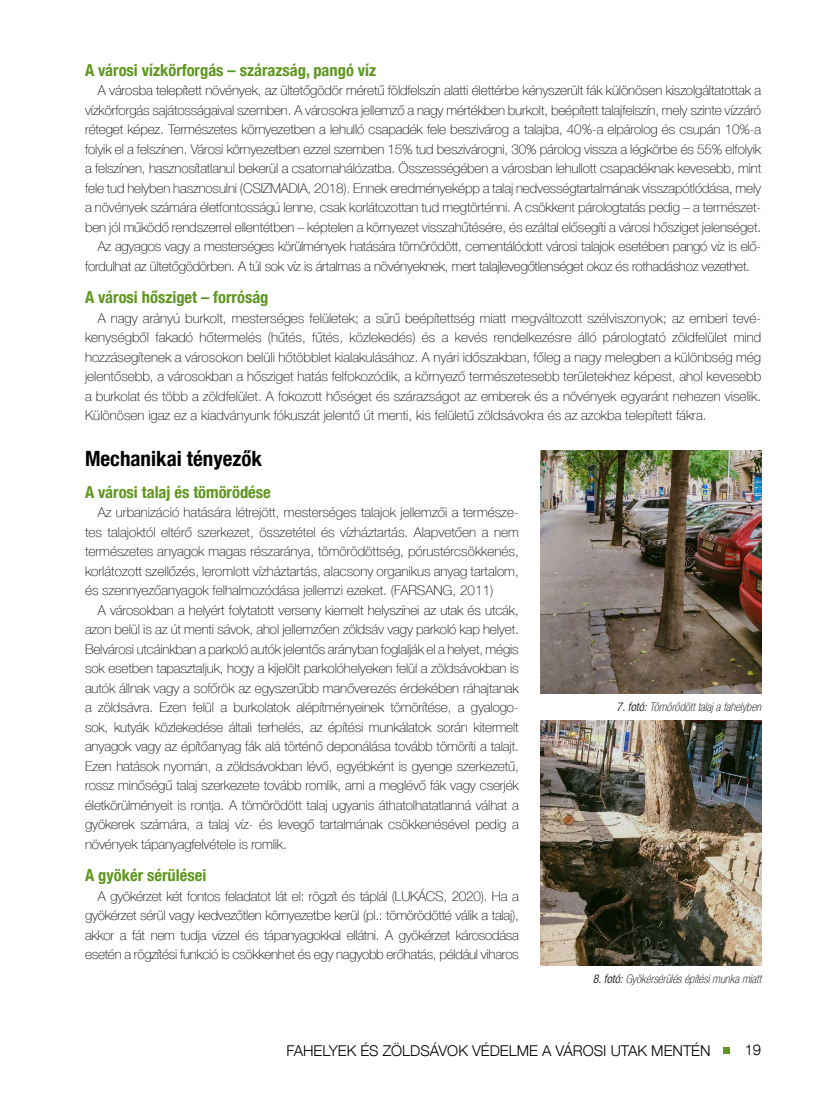
<style>
.page{position:relative;width:825px;height:1119px;background:#fff}
.page>*{position:absolute;margin:0;border:0;box-sizing:border-box;transform-origin:0 0}
.t1{font:700 condensed 21px "Helvetica Neue LT Com";color:#000}
.t2{font:700 condensed 16.5px "Helvetica Neue LT Com";color:#5e961f}
.t3{font:300 14.85px "Helvetica Neue LT Com";color:#000}
.t4{font:100 13.5px/19.5px "Helvetica Neue LT Com";letter-spacing:-.01em;color:#000;text-align:justify}
.t5{font:italic 100 condensed 12px "Helvetica Neue LT Com";color:#000}
.s1{font-weight:300}
</style>
<div class="page">
<img style="left:540px;top:450px;width:221px;height:243px">
<img style="left:540px;top:720px;width:221px;height:245px">
<div style="left:723px;top:1046px;width:6px;height:7px;background:#5e961f"></div>
<p class="t2" style="left:85px;top:60px;width:293px">A városi vízkörforgás – szárazság, pangó víz</p>
<p class="t4" style="left:98px;top:80px;width:665px">A városba telepített növények, az ültetőgödör méretű földfelszín alatti élettérbe kényszerült fák különösen kiszolgáltatottak a</p>
<p class="t4" style="left:85px;top:100px;width:678px">vízkörforgás sajátosságaival szemben. A városokra jellemző a nagy mértékben burkolt, beépített talajfelszín, mely szinte vízzáró</p>
<p class="t4" style="left:85px;top:119px;width:678px">réteget képez. Természetes környezetben a lehulló csapadék fele beszivárog a talajba, 40%-a elpárolog és csupán 10%-a</p>
<p class="t4" style="left:85px;top:139px;width:678px">folyik el a felszínen. Városi környezetben ezzel szemben 15% tud beszivárogni, 30% párolog vissza a légkörbe és 55% elfolyik</p>
<p class="t4" style="left:85px;top:158px;width:678px">a felszínen, hasznosítatlanul bekerül a csatornahálózatba. Összességében a városban lehullott csapadéknak kevesebb, mint</p>
<p class="t4" style="left:85px;top:178px;width:678px">fele tud helyben hasznosulni (CSIZMADIA, 2018). Ennek eredményeképp a talaj nedvességtartalmának visszapótlódása, mely</p>
<p class="t4" style="left:85px;top:197px;width:678px">a növények számára életfontosságú lenne, csak korlátozottan tud megtörténni. A csökkent párologtatás pedig – a természet-</p>
<p class="t4" style="left:85px;top:217px;width:678px">ben jól működő rendszerrel ellentétben – képtelen a környezet visszahűtésére, és ezáltal elősegíti a városi hősziget jelenséget.</p>
<p class="t4" style="left:98px;top:236px;width:665px">Az agyagos vagy a mesterséges körülmények hatására tömörödött, cementálódott városi talajok esetében pangó víz is elő-</p>
<p class="t4" style="left:85px;top:256px;width:666px">fordulhat az ültetőgödörben. A túl sok víz is ártalmas a növényeknek, mert talajlevegőtlenséget okoz és rothadáshoz vezethet.</p>
<p class="t2" style="left:85px;top:287px;width:185px">A városi hősziget – forróság</p>
<p class="t4" style="left:85px;top:308px;width:678px;text-indent:13px">A nagy arányú burkolt, mesterséges felületek; a sűrű beépítettség miatt megváltozott szélviszonyok; az emberi tevé&shy;kenységből fakadó hőtermelés (hűtés, fűtés, közlekedés) és a kevés rendelkezésre álló párologtató zöldfelület mind hozzásegítenek a városokon belüli hőtöbblet kialakulásához. A nyári időszakban, főleg a nagy melegben a különbség még jelentősebb, a városokban a hősziget hatás felfokozódik, a környező természetesebb területekhez képest, ahol kevesebb a burkolat és több a zöldfelület. A fokozott hőséget és szárazságot az emberek és a növények egyaránt nehezen viselik.<br>Különösen igaz ez a kiadványunk fókuszát jelentő út menti, kis felületű zöldsávokra és az azokba telepített fákra.</p>
<h1 class="t1" style="left:85px;top:445px;width:179px">Mechanikai tényezők</h1>
<p class="t2" style="left:85px;top:482px;width:187px">A városi talaj és tömörödése</p>
<p class="t4" style="left:85px;top:502px;width:435px;text-indent:13px">Az urbanizáció hatására létrejött, mesterséges talajok jellemzői a természe&shy;tes talajoktól eltérő szerkezet, összetétel és vízháztartás. Alapvetően a nem természetes anyagok magas részaránya, tömörödöttség, pórustércsökkenés, korlátozott szellőzés, leromlott vízháztartás, alacsony organikus anyag tartalom, és szennyezőanyagok felhalmozódása jellemzi ezeket. (FARSANG, 2011)</p>
<p class="t4" style="left:85px;top:600px;width:435px;text-indent:13px">A városokban a helyért folytatott verseny kiemelt helyszínei az utak és utcák, azon belül is az út menti sávok, ahol jellemzően zöldsáv vagy parkoló kap helyet.<br>Belvárosi utcáinkban a parkoló autók jelentős arányban foglalják el a helyet, mégis sok esetben tapasztaljuk, hogy a kijelölt parkolóhelyeken felül a zöldsávokban is autók állnak vagy a sofőrök az egyszerűbb manőverezés érdekében ráhajtanak a zöldsávra. Ezen felül a burkolatok alépítményeinek tömörítése, a gyalogo&shy;sok, kutyák közlekedése általi terhelés, az építési munkálatok során kitermelt anyagok vagy az építőanyag fák alá történő deponálása tovább tömöríti a talajt.<br>Ezen hatások nyomán, a zöldsávokban lévő, egyébként is gyenge szerkezetű, rossz minőségű talaj szerkezete tovább romlik, ami a meglévő fák vagy cserjék életkörülményeit is rontja. A tömörödött talaj ugyanis áthatolhatatlanná válhat a gyökerek számára, a talaj víz- és levegő tartalmának csökkenésével pedig a növények tápanyagfelvétele is romlik.</p>
<p class="t2" style="left:85px;top:865px;width:123px">A gyökér sérülései</p>
<p class="t4" style="left:85px;top:886px;width:435px;text-indent:13px">A gyökérzet két fontos feladatot lát el: rögzít és táplál (LUKÁCS, 2020). Ha a gyökérzet sérül vagy kedvezőtlen környezetbe kerül (pl.: tömörödötté válik a talaj), akkor a fát nem tudja vízzel és tápanyagokkal ellátni. A gyökérzet károsodása esetén a rögzítési funkció is csökkenhet és egy nagyobb erőhatás, például viharos</p>
<p class="t5" style="left:617px;top:699px;width:146px"><span class="s1">7. fotó:</span> Tömörödött talaj a fahelyben</p>
<p class="t5" style="left:593px;top:971px;width:170px"><span class="s1">8. fotó:</span> Gyökérsérülés építési munka miatt</p>
<p class="t3" style="left:287px;top:1041px;width:425px">FAHELYEK ÉS ZÖLDSÁVOK VÉDELME A VÁROSI UTAK MENTÉN</p>
<p class="t3" style="left:745px;top:1040px;width:18px">19</p>
</div>
